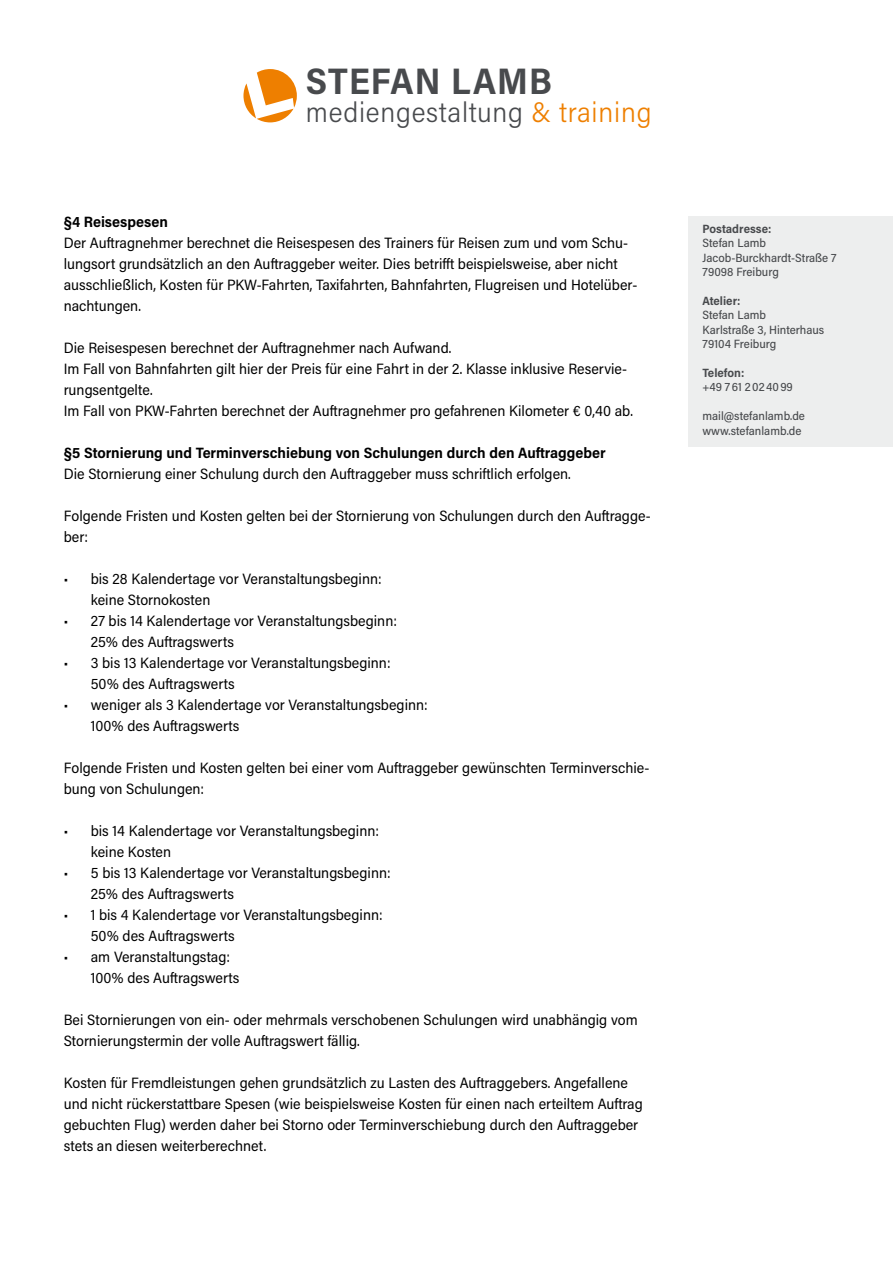
<style>
.page{position:relative;width:893px;height:1263px;background:#fff}
.page>*{position:absolute;margin:0;border:0;box-sizing:border-box;transform-origin:0 0}
.t1{font:700 37.05px "Acumin Pro Semi Cond";letter-spacing:.025em;color:#484a4d}
.t2{font:300 28.35px "Acumin Pro Semi Cond";letter-spacing:.025em;color:#484a4d}
.t3{font:15px/21px "Acumin Pro Semi Cond";color:#000}
.t4{font:700 15px "Acumin Pro Semi Cond";color:#000}
.t5{font:500 12px/14.4px "Acumin Pro Semi Cond";color:#484a4d}
.t6{font:700 12px "Acumin Pro Semi Cond";color:#484a4d}
.s1{color:#ee7f00}
</style>
<div class="page">
<svg style="left:243px;top:69px;width:54px;height:53px"></svg>
<div style="left:689px;top:216px;width:204px;height:230px;background:#edeeee"></div>
<h1 class="t1" style="left:306px;top:55px;width:248px">STEFAN LAMB</h1>
<h2 class="t2" style="left:306px;top:93px;width:347px">mediengestaltung <span class="s1">&amp; training</span></h2>
<p class="t4" style="left:64px;top:211px;width:106px">§4 Reisespesen</p>
<p class="t3" style="left:64px;top:231px;width:575px">Der Auftragnehmer berechnet die Reisespesen des Trainers für Reisen zum und vom Schu&shy;lungsort grundsätzlich an den Auftraggeber weiter. Dies betrifft beispielsweise, aber nicht ausschließlich, Kosten für PKW-Fahrten, Taxifahrten, Bahnfahrten, Flugreisen und Hotelüber&shy;nachtungen.</p>
<p class="t3" style="left:64px;top:336px;width:571px">Die Reisespesen berechnet der Auftragnehmer nach Aufwand.<br>Im Fall von Bahnfahrten gilt hier der Preis für eine Fahrt in der 2. Klasse inklusive Reservie&shy;rungsentgelte.<br>Im Fall von PKW-Fahrten berechnet der Auftragnehmer pro gefahrenen Kilometer € 0,40 ab.</p>
<p class="t4" style="left:64px;top:442px;width:543px">§5 Stornierung und Terminverschiebung von Schulungen durch den Auftraggeber</p>
<p class="t3" style="left:64px;top:462px;width:508px">Die Stornierung einer Schulung durch den Auftraggeber muss schriftlich erfolgen.</p>
<p class="t3" style="left:64px;top:504px;width:588px">Folgende Fristen und Kosten gelten bei der Stornierung von Schulungen durch den Auftragge&shy;ber:</p>
<p class="t3" style="left:91px;top:567px;width:293px;text-indent:-27px">• bis 28 Kalendertage vor Veranstaltungsbeginn: keine Stornokosten</p>
<p class="t3" style="left:91px;top:609px;width:308px;text-indent:-27px">• 27 bis 14 Kalendertage vor Veranstaltungsbeginn:<br>25% des Auftragswerts</p>
<p class="t3" style="left:91px;top:651px;width:301px;text-indent:-27px">• 3 bis 13 Kalendertage vor Veranstaltungsbeginn:<br>50% des Auftragswerts</p>
<p class="t3" style="left:91px;top:693px;width:339px;text-indent:-27px">• weniger als 3 Kalendertage vor Veranstaltungsbeginn:<br>100% des Auftragswerts</p>
<p class="t3" style="left:64px;top:756px;width:587px">Folgende Fristen und Kosten gelten bei einer vom Auftraggeber gewünschten Terminverschie&shy;bung von Schulungen:</p>
<p class="t3" style="left:91px;top:819px;width:290px;text-indent:-27px">• bis 14 Kalendertage vor Veranstaltungsbeginn: keine Kosten</p>
<p class="t3" style="left:91px;top:861px;width:301px;text-indent:-27px">• 5 bis 13 Kalendertage vor Veranstaltungsbeginn:<br>25% des Auftragswerts</p>
<p class="t3" style="left:91px;top:903px;width:294px;text-indent:-27px">• 1 bis 4 Kalendertage vor Veranstaltungsbeginn:<br>50% des Auftragswerts</p>
<p class="t3" style="left:91px;top:945px;width:150px;text-indent:-27px">• am Veranstaltungstag:<br>100% des Auftragswerts</p>
<p class="t3" style="left:64px;top:1008px;width:575px">Bei Stornierungen von ein- oder mehrmals verschobenen Schulungen wird unabhängig vom<br>Stornierungstermin der volle Auftragswert fällig.</p>
<p class="t3" style="left:64px;top:1071px;width:581px">Kosten für Fremdleistungen gehen grundsätzlich zu Lasten des Auftraggebers. Angefallene und nicht rückerstattbare Spesen (wie beispielsweise Kosten für einen nach erteiltem Auftrag gebuchten Flug) werden daher bei Storno oder Terminverschiebung durch den Auftraggeber stets an diesen weiterberechnet.</p>
<p class="t6" style="left:702px;top:220px;width:70px">Postadresse:</p>
<p class="t5" style="left:702px;top:235px;width:136px">Stefan Lamb<br>Jacob-Burckhardt-Straße 7<br>79098 Freiburg</p>
<p class="t6" style="left:702px;top:292px;width:40px">Atelier:</p>
<p class="t5" style="left:702px;top:307px;width:123px">Stefan Lamb<br>Karlstraße 3, Hinterhaus<br>79104 Freiburg</p>
<p class="t6" style="left:702px;top:364px;width:43px">Telefon:</p>
<p class="t5" style="left:702px;top:379px;width:92px">+49 761 2024099</p>
<p class="t5" style="left:702px;top:408px;width:104px">mail@stefanlamb.de www.stefanlamb.de</p>
</div>
